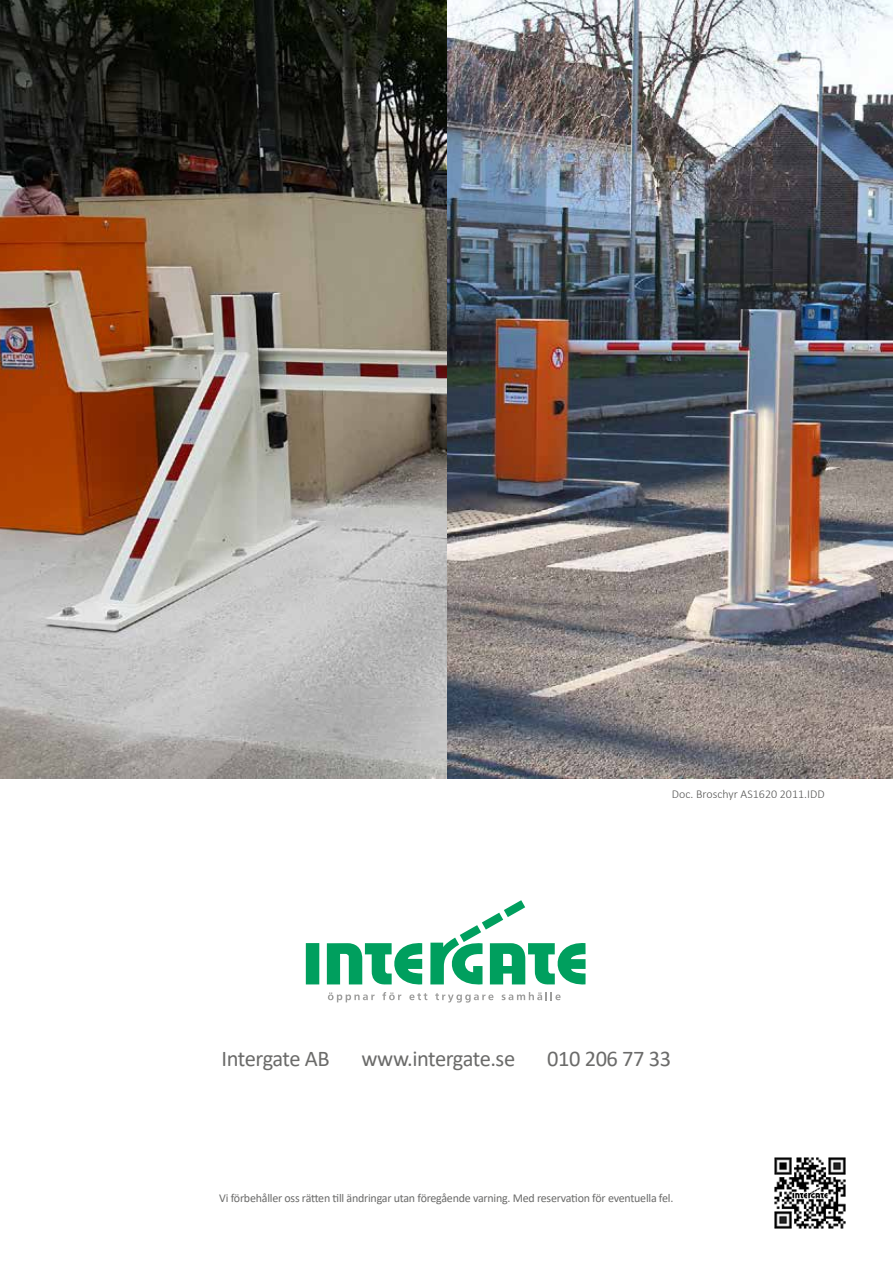
<style>
.page{position:relative;width:893px;height:1263px;background:#fff}
.page>*{position:absolute;margin:0;border:0;box-sizing:border-box;transform-origin:0 0}
.t1{font:22.5px "Calibri";letter-spacing:-.02em;color:#6b6b6a}
.t2{font:12px "Calibri";letter-spacing:-.02em;color:#6b6b6a}
.t3{font:300 12px "Calibri";color:#575756}
</style>
<div class="page">
<img style="left:0;top:0;width:893px;height:779px">
<div style="left:306px;top:943px;width:13px;height:41px;background:#009f5e"></div>
<svg style="left:327px;top:900px;width:259px;height:102px"></svg>
<img style="left:774px;top:1157px;width:72px;height:72px">
<p class="t3" style="left:672px;top:786px;width:154px">Doc. Broschyr AS1620 2011.IDD</p>
<h1 class="t1" style="left:222px;top:1043px;width:109px">Intergate AB</h1>
<h1 class="t1" style="left:362px;top:1043px;width:155px">www.intergate.se</h1>
<h1 class="t1" style="left:547px;top:1043px;width:125px">010 206 77 33</h1>
<p class="t2" style="left:219px;top:1190px;width:456px">Vi förbehåller oss rätten till ändringar utan föregående varning. Med reservation för eventuella fel.</p>
</div>
